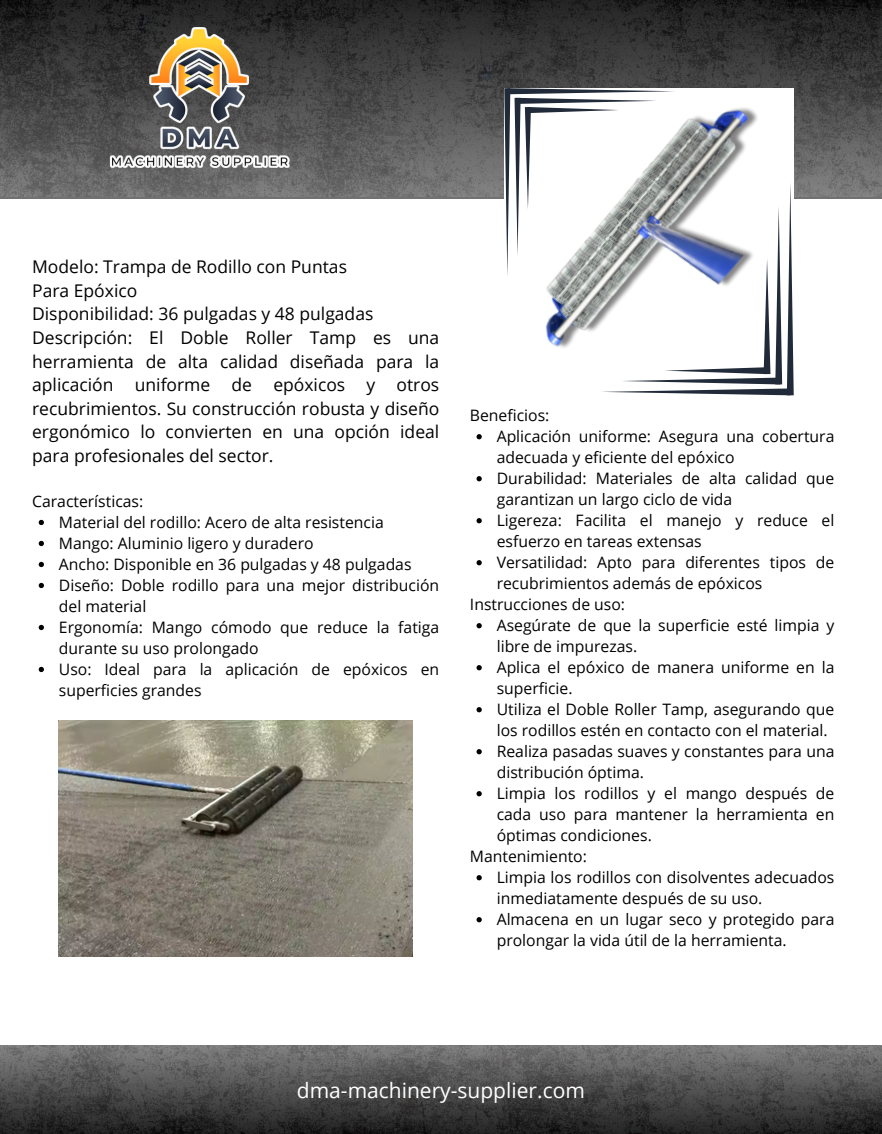
<style>
.page{position:relative;width:882px;height:1134px;background:#fff}
.page>*{position:absolute;margin:0;border:0;box-sizing:border-box;transform-origin:0 0}
.t1{font:21px "Open Sans";color:#fff}
.t2{font:17.5px/23.6px "Open Sans";color:#000;text-align:justify}
.t3{font:15.75px/21px "Open Sans";color:#000}
</style>
<div class="page">
<img style="left:0;top:0;width:882px;height:197px">
<img style="left:108px;top:28px;width:183px;height:143px">
<img style="left:0;top:1046px;width:882px;height:88px">
<img style="left:490px;top:51px;width:368px;height:345px">
<img style="left:59px;top:720px;width:354px;height:237px">
<svg style="left:39px;top:520px;width:5px;height:5px"></svg>
<svg style="left:39px;top:541px;width:5px;height:5px"></svg>
<svg style="left:39px;top:562px;width:5px;height:5px"></svg>
<svg style="left:39px;top:583px;width:5px;height:5px"></svg>
<svg style="left:39px;top:625px;width:5px;height:5px"></svg>
<svg style="left:39px;top:667px;width:5px;height:5px"></svg>
<svg style="left:477px;top:434px;width:5px;height:5px"></svg>
<svg style="left:477px;top:476px;width:5px;height:5px"></svg>
<svg style="left:477px;top:518px;width:5px;height:5px"></svg>
<svg style="left:477px;top:560px;width:5px;height:5px"></svg>
<svg style="left:477px;top:623px;width:5px;height:5px"></svg>
<svg style="left:477px;top:665px;width:5px;height:5px"></svg>
<svg style="left:477px;top:707px;width:5px;height:5px"></svg>
<svg style="left:477px;top:749px;width:5px;height:5px"></svg>
<svg style="left:477px;top:791px;width:5px;height:5px"></svg>
<svg style="left:477px;top:875px;width:5px;height:5px"></svg>
<svg style="left:477px;top:917px;width:5px;height:5px"></svg>
<p class="t2" style="left:32px;top:255px;width:316px">Modelo: Trampa de Rodillo con Puntas</p>
<p class="t2" style="left:32px;top:278px;width:107px">Para Epóxico</p>
<p class="t2" style="left:32px;top:302px;width:343px">Disponibilidad: 36 pulgadas y 48 pulgadas</p>
<p class="t2" style="left:32px;top:325px;width:409px">Descripción: El Doble Roller Tamp es una herramienta de alta calidad diseñada para la aplicación uniforme de epóxicos y otros recubrimientos. Su construcción robusta y diseño ergonómico lo convierten en una opción ideal para profesionales del sector.</p>
<p class="t3" style="left:32px;top:490px;width:113px">Características:</p>
<p class="t3" style="left:59px;top:511px;width:326px">Material del rodillo: Acero de alta resistencia</p>
<p class="t3" style="left:59px;top:532px;width:256px">Mango: Aluminio ligero y duradero</p>
<p class="t3" style="left:59px;top:553px;width:354px">Ancho: Disponible en 36 pulgadas y 48 pulgadas</p>
<p class="t3" style="left:59px;top:574px;width:382px">Diseño: Doble rodillo para una mejor distribución del material</p>
<p class="t3" style="left:59px;top:616px;width:382px">Ergonomía: Mango cómodo que reduce la fatiga durante su uso prolongado</p>
<p class="t3" style="left:59px;top:658px;width:382px">Uso: Ideal para la aplicación de epóxicos en superficies grandes</p>
<p class="t3" style="left:470px;top:404px;width:81px">Beneficios:</p>
<p class="t3" style="left:497px;top:425px;width:339px">Aplicación uniforme: Asegura una cobertura adecuada y eficiente del epóxico</p>
<p class="t3" style="left:497px;top:467px;width:339px">Durabilidad: Materiales de alta calidad que garantizan un largo ciclo de vida</p>
<p class="t3" style="left:497px;top:509px;width:339px">Ligereza: Facilita el manejo y reduce el esfuerzo en tareas extensas</p>
<p class="t3" style="left:497px;top:551px;width:339px">Versatilidad: Apto para diferentes tipos de recubrimientos además de epóxicos</p>
<p class="t3" style="left:470px;top:593px;width:157px">Instrucciones de uso:</p>
<p class="t3" style="left:497px;top:614px;width:339px">Asegúrate de que la superficie esté limpia y libre de impurezas.</p>
<p class="t3" style="left:497px;top:656px;width:339px">Aplica el epóxico de manera uniforme en la superficie.</p>
<p class="t3" style="left:497px;top:698px;width:339px">Utiliza el Doble Roller Tamp, asegurando que los rodillos estén en contacto con el material.</p>
<p class="t3" style="left:497px;top:740px;width:339px">Realiza pasadas suaves y constantes para una distribución óptima.</p>
<p class="t3" style="left:497px;top:782px;width:339px;text-align:justify">Limpia los rodillos y el mango después de cada uso para mantener la herramienta en óptimas condiciones.</p>
<p class="t3" style="left:470px;top:845px;width:119px">Mantenimiento:</p>
<p class="t3" style="left:497px;top:866px;width:339px">Limpia los rodillos con disolventes adecuados inmediatamente después de su uso.</p>
<p class="t3" style="left:497px;top:908px;width:339px">Almacena en un lugar seco y protegido para prolongar la vida útil de la herramienta.</p>
<p class="t1" style="left:297px;top:1075px;width:290px">dma-machinery-supplier.com</p>
</div>
